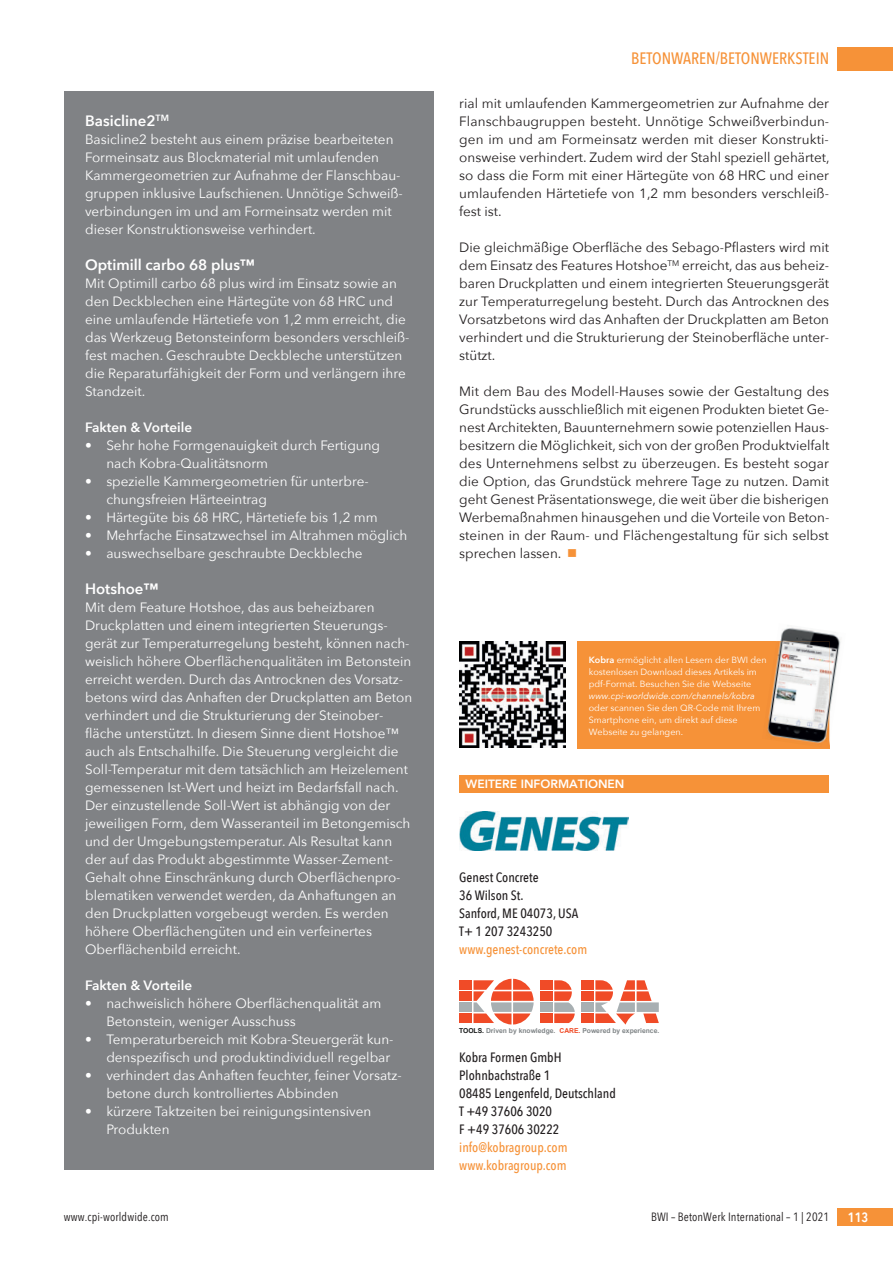
<style>
.page{position:relative;width:893px;height:1263px;background:#fff}
.page>*{position:absolute;margin:0;border:0;box-sizing:border-box;transform-origin:0 0}
.t1{font:500 16.5px "Avenir Next Condensed";color:#f69238}
.t2{font:600 15px "Avenir Next";color:#fff}
.t3{font:13.5px/18px "Avenir Next";color:#fff}
.t4{font:13.5px/18px "Avenir Next";letter-spacing:.005em;color:#231f20;text-align:justify}
.t5{font:500 13.5px/18px "Avenir Next Condensed";color:#231f20}
.t6{font:500 13.5px/18px "Avenir Next Condensed";color:#f69238}
.t7{font:600 13.5px "Avenir Next";color:#fff}
.t8{font:600 13.5px "Avenir Next Condensed";color:#fff}
.t9{font:12px "Avenir Next Condensed";letter-spacing:.01em;color:#231f20}
.t10{font:800 12px "Avenir";color:#fff}
.t11{font:9px/12px "Avenir Next";color:#fff}
.t12{font:italic 9px "Avenir Next";color:#fff}
.t13{font:700 6.75px "Arial";color:#808587}
.s1{color:#f69238}
.s2{font-weight:600}
.s3{color:#181a1a}
.s4{color:#f04b27}
</style>
<div class="page">
<div style="left:838px;top:47px;width:55px;height:23px;background:#f69238"></div>
<div style="left:838px;top:1208px;width:55px;height:18px;background:#f69238"></div>
<div style="left:64px;top:91px;width:370px;height:1079px;background:#808285"></div>
<div style="left:459px;top:775px;width:370px;height:17px;background:#f69238"></div>
<img style="left:459px;top:811px;width:169px;height:39px">
<div style="left:540px;top:980px;width:13px;height:10px;background:#f04b27"></div>
<div style="left:581px;top:980px;width:13px;height:10px;background:#f04b27"></div>
<div style="left:581px;top:1013px;width:13px;height:10px;background:#f04b27"></div>
<svg style="left:595px;top:980px;width:64px;height:45px"></svg>
<div style="left:581px;top:991px;width:13px;height:10px;background:#f04b27"></div>
<div style="left:581px;top:1002px;width:13px;height:10px;background:#a8afb2"></div>
<div style="left:540px;top:991px;width:13px;height:10px;background:#f04b27"></div>
<div style="left:540px;top:1002px;width:13px;height:10px;background:#a8afb2"></div>
<div style="left:540px;top:1013px;width:13px;height:10px;background:#f04b27"></div>
<svg style="left:554px;top:980px;width:21px;height:43px"></svg>
<div style="left:459px;top:980px;width:13px;height:10px;background:#f04b27"></div>
<div style="left:459px;top:991px;width:13px;height:10px;background:#f04b27"></div>
<div style="left:459px;top:1002px;width:13px;height:10px;background:#a8afb2"></div>
<div style="left:459px;top:1013px;width:13px;height:10px;background:#f04b27"></div>
<svg style="left:474px;top:979px;width:60px;height:45px"></svg>
<div style="left:577px;top:641px;width:252px;height:108px;background:#f69238"></div>
<img style="left:460px;top:642px;width:106px;height:106px">
<img style="left:780px;top:627px;width:61px;height:119px">
<img style="left:767px;top:641px;width:62px;height:105px">
<p class="t2" style="left:85px;top:108px;width:85px">Basicline2<sup>TM</sup></p>
<p class="t3" style="left:85px;top:130px;width:319px">Basicline2 besteht aus einem präzise bearbeiteten Formeinsatz aus Blockmaterial mit umlaufenden Kammergeometrien zur Aufnahme der Flanschbau&shy;gruppen inklusive Laufschienen. Unnötige Schweiß&shy;verbindungen im und am Formeinsatz werden mit dieser Konstruktionsweise verhindert.</p>
<p class="t2" style="left:85px;top:252px;width:171px">Optimill carbo 68 plus™</p>
<p class="t3" style="left:85px;top:274px;width:326px">Mit Optimill carbo 68 plus wird im Einsatz sowie an den Deckblechen eine Härtegüte von 68 HRC und eine umlaufende Härtetiefe von 1,2 mm erreicht, die das Werkzeug Betonsteinform besonders verschleiß&shy;fest machen. Geschraubte Deckbleche unterstützen die Reparaturfähigkeit der Form und verlängern ihre Standzeit.</p>
<p class="t7" style="left:85px;top:416px;width:109px">Fakten &amp; Vorteile</p>
<p class="t3" style="left:106px;top:436px;width:275px;text-indent:-21px">• Sehr hohe Formgenauigkeit durch Fertigung nach Kobra-Qualitätsnorm</p>
<p class="t3" style="left:106px;top:472px;width:264px;text-indent:-21px">• spezielle Kammergeometrien für unterbre&shy;chungsfreien Härteeintrag</p>
<p class="t3" style="left:85px;top:508px;width:294px">• Härtegüte bis 68 HRC, Härtetiefe bis 1,2 mm</p>
<p class="t3" style="left:85px;top:526px;width:324px">• Mehrfache Einsatzwechsel im Altrahmen möglich</p>
<p class="t3" style="left:85px;top:544px;width:279px">• auswechselbare geschraubte Deckbleche</p>
<p class="t2" style="left:85px;top:576px;width:75px">Hotshoe™</p>
<p class="t3" style="left:85px;top:598px;width:329px">Mit dem Feature Hotshoe, das aus beheizbaren Druckplatten und einem integrierten Steuerungs&shy;gerät zur Temperaturregelung besteht, können nach&shy;weislich höhere Oberflächenqualitäten im Betonstein erreicht werden. Durch das Antrocknen des Vorsatz&shy;betons wird das Anhaften der Druckplatten am Beton verhindert und die Strukturierung der Steinober&shy;fläche unterstützt. In diesem Sinne dient Hotshoe™ auch als Entschalhilfe. Die Steuerung vergleicht die Soll-Temperatur mit dem tatsächlich am Heizelement gemessenen Ist-Wert und heizt im Bedarfsfall nach.<br>Der einzustellende Soll-Wert ist abhängig von der jeweiligen Form, dem Wasseranteil im Betongemisch und der Umgebungstemperatur. Als Resultat kann der auf das Produkt abgestimmte Wasser-Zement-Gehalt ohne Einschränkung durch Oberflächenpro&shy;blematiken verwendet werden, da Anhaftungen an den Druckplatten vorgebeugt werden. Es werden höhere Oberflächengüten und ein verfeinertes Oberflächenbild erreicht.</p>
<p class="t7" style="left:85px;top:974px;width:109px">Fakten &amp; Vorteile</p>
<p class="t3" style="left:106px;top:994px;width:277px;text-indent:-21px">• nachweislich höhere Oberflächenqualität am<br>Betonstein, weniger Ausschuss</p>
<p class="t3" style="left:85px;top:1030px;width:310px;text-align:right">• Temperaturbereich mit Kobra-Steuergerät kun&shy;denspezifisch und produktindividuell regelbar</p>
<p class="t3" style="left:106px;top:1066px;width:297px;text-indent:-21px">• verhindert das Anhaften feuchter, feiner Vorsatz&shy;betone durch kontrolliertes Abbinden</p>
<p class="t3" style="left:106px;top:1102px;width:266px;text-indent:-21px">• kürzere Taktzeiten bei reinigungsintensiven<br>Produkten</p>
<p class="t1" style="left:631px;top:49px;width:199px">BETONWAREN/BETONWERKSTEIN</p>
<p class="t4" style="left:459px;top:94px;width:372px">rial mit umlaufenden Kammergeometrien zur Aufnahme der Flanschbaugruppen besteht. Unnötige Schweißverbindun&shy;gen im und am Formeinsatz werden mit dieser Konstrukti&shy;onsweise verhindert. Zudem wird der Stahl speziell gehärtet, so dass die Form mit einer Härtegüte von 68 HRC und einer umlaufenden Härtetiefe von 1,2 mm besonders verschleiß&shy;fest ist.</p>
<p class="t4" style="left:459px;top:238px;width:371px">Die gleichmäßige Oberfläche des Sebago-Pflasters wird mit dem Einsatz des Features Hotshoe<sup>TM</sup> erreicht, das aus beheiz&shy;baren Druckplatten und einem integrierten Steuerungsgerät zur Temperaturregelung besteht. Durch das Antrocknen des Vorsatzbetons wird das Anhaften der Druckplatten am Beton verhindert und die Strukturierung der Steinoberfläche unter&shy;stützt.</p>
<p class="t4" style="left:459px;top:382px;width:372px">Mit dem Bau des Modell-Hauses sowie der Gestaltung des Grundstücks ausschließlich mit eigenen Produkten bietet Ge&shy;nest Architekten, Bauunternehmern sowie potenziellen Haus&shy;besitzern die Möglichkeit, sich von der großen Produktvielfalt des Unternehmens selbst zu überzeugen. Es besteht sogar die Option, das Grundstück mehrere Tage zu nutzen. Damit geht Genest Präsentationswege, die weit über die bisherigen Werbemaßnahmen hinausgehen und die Vorteile von Beton&shy;steinen in der Raum- und Flächengestaltung für sich selbst sprechen lassen. <span class="s1">■</span></p>
<p class="t11" style="left:589px;top:654px;width:179px"><span class="s2">Kobra</span> ermöglicht allen Lesern der BWI den kostenlosen Download dieses Artikels im pdf-Format. Besuchen Sie die Webseite</p>
<p class="t12" style="left:589px;top:689px;width:168px">www.cpi-worldwide.com/channels/kobra</p>
<p class="t11" style="left:589px;top:702px;width:173px">oder scannen Sie den QR-Code mit Ihrem<br>Smartphone ein, um direkt auf diese<br>Web seite zu gelangen.</p>
<p class="t10" style="left:466px;top:775px;width:160px">WEITERE INFORMATIONEN</p>
<p class="t5" style="left:459px;top:868px;width:121px">Genest Concrete<br>36 Wilson St.<br>Sanford, ME 04073, USA<br>T+ 1 207 3243250</p>
<p class="t6" style="left:459px;top:940px;width:130px">www.genest-concrete.com</p>
<p class="t13" style="left:459px;top:1026px;width:202px"><span class="s3">TOOLS.</span> Driven by knowledge. <span class="s4">CARE.</span> Powered by experience.</p>
<p class="t5" style="left:459px;top:1048px;width:158px">Kobra Formen GmbH<br>Plohnbachstraße 1<br>08485 Lengenfeld, Deutschland<br>T +49 37606 3020<br>F +49 37606 30222</p>
<p class="t6" style="left:459px;top:1138px;width:110px">info@kobragroup.com www.kobragroup.com</p>
<p class="t9" style="left:64px;top:1207px;width:107px">www.cpi-worldwide.com</p>
<p class="t9" style="left:651px;top:1207px;width:180px">BWI – BetonWerk International – 1 | 2021</p>
<p class="t8" style="left:848px;top:1206px;width:22px">113</p>
</div>
